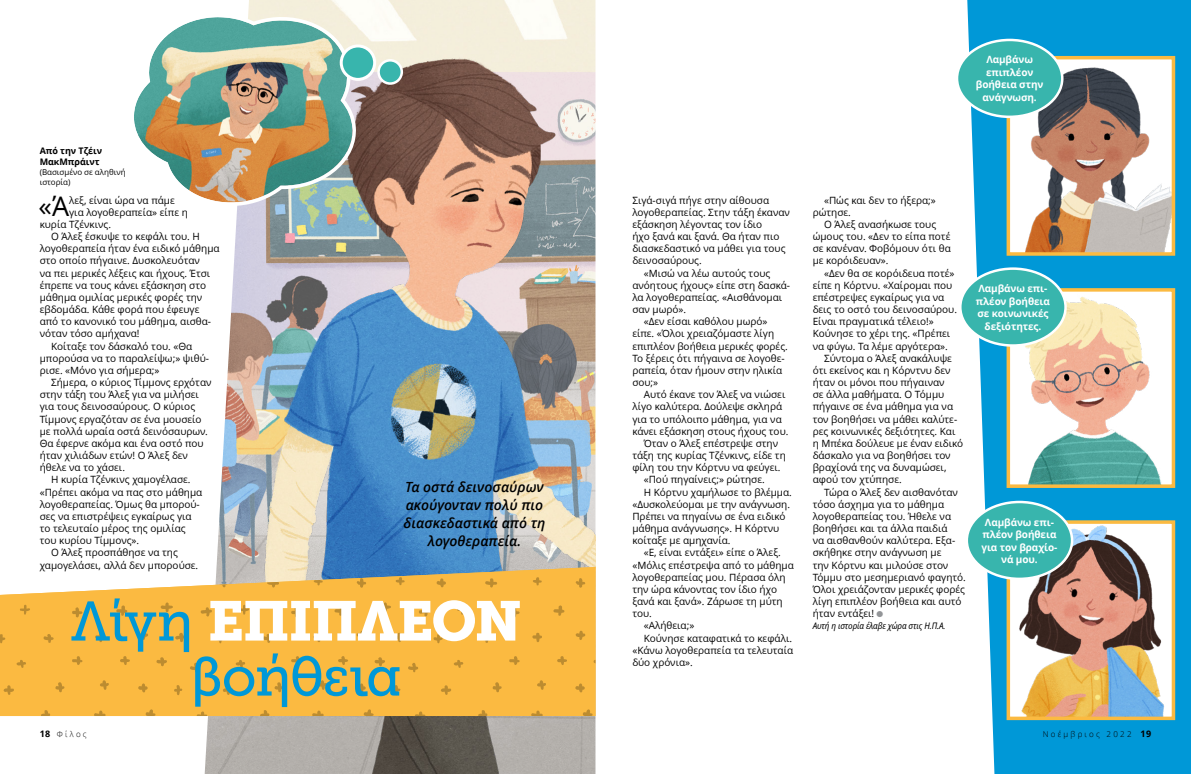
<style>
.page{position:relative;width:1191px;height:774px;background:#fff}
.page>*{position:absolute;margin:0;border:0;box-sizing:border-box;transform-origin:0 0}
.ARTCL_title_Dots{font:55.5px/55px "Museo Slablds Lat 500";letter-spacing:-.025em;color:#0098d7;text-align:center}
.ARTCL_para_first{font:27px "Dots Solidlds Lat";color:#000}
.t1{font:italic 600 14px/18px "Dots Solidlds Lat";color:#000;text-align:center}
.ARTCL_para{font:10px/12.2px "Dots Solidlds Lat";color:#000}
.FIGimg_para{font:700 10px/12.5px "Dots Solidlds Lat";letter-spacing:-.01em;color:#fff;text-align:center}
.ARTCL_para_first-2{font:10px "Dots Solidlds Lat";color:#000}
.POP_para{font:italic 9px "Dots Solid Condlds Lat";letter-spacing:-.01em;color:#000}
.ARTCL-BY_para_first{font:700 9px/10.5px "Dots Solidlds Lat";letter-spacing:-.005em;color:#000}
.ARTCL-BY_para{font:8px/10px "Dots Solidlds Lat";letter-spacing:-.005em;color:#000}
.t2{font:300 8px "Dots Solidlds Lat";letter-spacing:.28em;color:#000}
.s1{font-family:"Museo Slablds Lat 900";color:#fff}
.s2{font-family:"Ding P Ilds Dpi";font-size:8.5px;color:#939598}
.s3{font-weight:700;font-size:9px}
</style>
<div class="page">
<img style="left:205px;top:0;width:390px;height:774px">
<img style="left:249px;top:46px;width:346px;height:728px">
<img style="left:967px;top:0;width:224px;height:774px">
<svg style="left:0;top:567px;width:595px;height:149px;background:#f5bb4f"></svg>
<svg style="left:1004px;top:54px;width:173px;height:203px"></svg>
<svg style="left:1004px;top:286px;width:173px;height:204px"></svg>
<svg style="left:1004px;top:518px;width:173px;height:204px"></svg>
<svg style="left:134px;top:15px;width:223px;height:191px;background:#a7b098"></svg>
<div style="left:957px;top:40px;width:105px;height:77px;background:#38b5ad;border-radius:50%"></div>
<div style="left:955px;top:39px;width:108px;height:79px;border:2px solid #fff;border-radius:50%"></div>
<div style="left:960px;top:269px;width:105px;height:76px;background:#38b5ad;border-radius:50%"></div>
<div style="left:959px;top:267px;width:107px;height:80px;border:2px solid #fff;border-radius:50%"></div>
<div style="left:966px;top:502px;width:106px;height:77px;background:#38b5ad;border-radius:50%"></div>
<div style="left:965px;top:501px;width:108px;height:79px;border:2px solid #fff;border-radius:50%"></div>
<div style="left:341px;top:46px;width:34px;height:33px;background:#38b5ad;border-radius:50%"></div>
<div style="left:340px;top:44px;width:36px;height:37px;border:3px solid #fff;border-radius:50%"></div>
<svg style="left:378px;top:60px;width:24px;height:24px"></svg>
<div style="left:377px;top:59px;width:26px;height:26px;border:2px solid #fff;border-radius:50%"></div>
<p class="ARTCL-BY_para_first" style="left:40px;top:146px;width:64px">Από την Τζέιν<br>ΜακΜπράιντ</p>
<p class="ARTCL-BY_para" style="left:40px;top:167px;width:87px">(Βασισμένο σε αληθινή ιστορία)</p>
<p class="ARTCL_para_first" style="left:39px;top:186px;width:32px">«Ά</p>
<p class="ARTCL_para_first-2" style="left:69px;top:193px;width:107px">λεξ, είναι ώρα να πάμε</p>
<p class="ARTCL_para_first-2" style="left:69px;top:205px;width:120px">για λογοθεραπεία» είπε η</p>
<p class="ARTCL_para_first-2" style="left:40px;top:217px;width:73px">κυρία Τζένκινς.</p>
<p class="ARTCL_para" style="left:40px;top:230px;width:181px;text-indent:11px">Ο Άλεξ έσκυψε το κεφάλι του. Η λογοθεραπεία ήταν ένα ειδικό μάθημα στο οποίο πήγαινε. Δυσκολευόταν<br>να πει μερικές λέξεις και ήχους. Έτσι έπρεπε να τους κάνει εξάσκηση στο μάθημα ομιλίας μερικές φορές την εβδομάδα. Κάθε φορά που έφευγε από το κανονικό του μάθημα, αισθα&shy;νόταν τόσο αμήχανα!</p>
<p class="ARTCL_para" style="left:40px;top:340px;width:171px;text-indent:11px">Κοίταξε τον δάσκαλό του. «Θα μπορούσα να το παραλείψω;» ψιθύ&shy;ρισε. «Μόνο για σήμερα;»</p>
<p class="ARTCL_para" style="left:40px;top:376px;width:173px;text-indent:11px">Σήμερα, ο κύριος Τίμμονς ερχόταν στην τάξη του Άλεξ για να μιλήσει για τους δεινοσαύρους. Ο κύριος<br>Τίμμονς εργαζόταν σε ένα μουσείο με πολλά ωραία οστά δεινόσαυρων.<br>Θα έφερνε ακόμα και ένα οστό που ήταν χιλιάδων ετών! Ο Άλεξ δεν ήθελε να το χάσει.</p>
<p class="ARTCL_para" style="left:40px;top:474px;width:164px;text-indent:11px">Η κυρία Τζένκινς χαμογέλασε. «Πρέπει ακόμα να πας στο μάθημα λογοθεραπείας. Όμως θα μπορού&shy;σες να επιστρέψεις εγκαίρως για το τελευταίο μέρος της ομιλίας του κυρίου Τίμμονς».</p>
<p class="ARTCL_para" style="left:40px;top:547px;width:160px;text-indent:11px">Ο Άλεξ προσπάθησε να της χαμογελάσει, αλλά δεν μπορούσε.</p>
<p class="t1" style="left:403px;top:478px;width:143px">Τα οστά δεινοσαύρων ακούγονταν πολύ πιο διασκεδαστικά από τη λογοθεραπεία.</p>
<p class="ARTCL_title_Dots" style="left:71px;top:590px;width:452px">Λίγη <span class="s1">ΕΠΙΠΛΈΟΝ </span>βοήθεια</p>
<p class="FIGimg_para" style="left:975px;top:54px;width:69px">Λαμβάνω επιπλέον βοήθεια στην ανάγνωση.</p>
<p class="ARTCL_para" style="left:632px;top:194px;width:159px">Σιγά-σιγά πήγε στην αίθουσα λογοθεραπείας. Στην τάξη έκαναν εξάσκηση λέγοντας τον ίδιο<br>ήχο ξανά και ξανά. Θα ήταν πιο διασκεδαστικό να μάθει για τους δεινοσαύρους.</p>
<p class="ARTCL_para" style="left:632px;top:267px;width:159px;text-indent:11px">«Μισώ να λέω αυτούς τους ανόητους ήχους» είπε στη δασκά&shy;λα λογοθεραπείας. «Αισθάνομαι σαν μωρό».</p>
<p class="ARTCL_para" style="left:632px;top:315px;width:157px;text-indent:11px">«Δεν είσαι καθόλου μωρό» είπε. «Όλοι χρειαζόμαστε λίγη επιπλέον βοήθεια μερικές φορές.<br>Το ξέρεις ότι πήγαινα σε λογοθε&shy;ραπεία, όταν ήμουν στην ηλικία σου;»</p>
<p class="ARTCL_para" style="left:632px;top:388px;width:158px;text-indent:11px">Αυτό έκανε τον Άλεξ να νιώσει λίγο καλύτερα. Δούλεψε σκληρά για το υπόλοιπο μάθημα, για να κάνει εξάσκηση στους ήχους του.</p>
<p class="ARTCL_para" style="left:632px;top:437px;width:155px;text-align:center">Όταν ο Άλεξ επέστρεψε στην τάξη της κυρίας Τζένκινς, είδε τη φίλη του την Κόρτνυ να φεύγει.</p>
<p class="ARTCL_para" style="left:643px;top:474px;width:123px">«Πού πηγαίνεις;» ρώτησε.</p>
<p class="ARTCL_para" style="left:632px;top:486px;width:161px;text-indent:11px">Η Κόρτνυ χαμήλωσε το βλέμμα. «Δυσκολεύομαι με την ανάγνωση.<br>Πρέπει να πηγαίνω σε ένα ειδικό μάθημα ανάγνωσης». Η Κόρτνυ κοίταξε με αμηχανία.</p>
<p class="ARTCL_para" style="left:632px;top:547px;width:163px;text-indent:11px">«Ε, είναι εντάξει» είπε ο Άλεξ. «Μόλις επέστρεψα από το μάθημα λογοθεραπείας μου. Πέρασα όλη την ώρα κάνοντας τον ίδιο ήχο ξανά και ξανά». Ζάρωσε τη μύτη του.</p>
<p class="ARTCL_para" style="left:643px;top:620px;width:52px">«Αλήθεια;»</p>
<p class="ARTCL_para" style="left:632px;top:632px;width:162px;text-align:justify;text-indent:11px">Κούνησε καταφατικά το κεφάλι. «Κάνω λογοθεραπεία τα τελευταία δύο χρόνια».</p>
<p class="ARTCL_para" style="left:812px;top:194px;width:125px;text-indent:11px">«Πώς και δεν το ήξερα;» ρώτησε.</p>
<p class="ARTCL_para" style="left:812px;top:218px;width:140px;text-indent:11px">Ο Άλεξ ανασήκωσε τους ώμους του. «Δεν το είπα ποτέ σε κανέναν. Φοβόμουν ότι θα με κορόιδευαν».</p>
<p class="ARTCL_para" style="left:812px;top:267px;width:146px;text-indent:11px">«Δεν θα σε κορόιδευα ποτέ» είπε η Κόρτνυ. «Χαίρομαι που επέστρεψες εγκαίρως για να δεις το οστό του δεινοσαύρου.<br>Είναι πραγματικά τέλειο!»<br>Κούνησε το χέρι της. «Πρέπει να φύγω. Τα λέμε αργότερα».</p>
<p class="ARTCL_para" style="left:812px;top:352px;width:152px;text-indent:11px">Σύντομα ο Άλεξ ανακάλυψε ότι εκείνος και η Κόρντνυ δεν ήταν οι μόνοι που πήγαιναν<br>σε άλλα μαθήματα. Ο Τόμμυ πήγαινε σε ένα μάθημα για να τον βοηθήσει να μάθει καλύτε&shy;ρες κοινωνικές δεξιότητες. Και η Μπέκα δούλευε με έναν ειδικό δάσκαλο για να βοηθήσει τον βραχίονά της να δυναμώσει, αφού τον χτύπησε.</p>
<p class="ARTCL_para" style="left:812px;top:486px;width:155px;text-indent:11px">Τώρα ο Άλεξ δεν αισθανόταν τόσο άσχημα για το μάθημα λογοθεραπείας του. Ήθελε να βοηθήσει και τα άλλα παιδιά<br>να αισθανθούν καλύτερα. Εξα&shy;σκήθηκε στην ανάγνωση με<br>την Κόρτνυ και μιλούσε στον<br>Τόμμυ στο μεσημεριανό φαγητό.<br>Όλοι χρειάζονταν μερικές φορές λίγη επιπλέον βοήθεια και αυτό ήταν εντάξει! <span class="s2">●</span></p>
<p class="POP_para" style="left:812px;top:619px;width:134px">Αυτή η ιστορία έλαβε χώρα στις Η.Π.Α.</p>
<p class="FIGimg_para" style="left:976px;top:282px;width:76px">Λαμβάνω επι&shy;πλέον βοήθεια σε κοινωνικές δεξιότητες.</p>
<p class="FIGimg_para" style="left:981px;top:516px;width:77px">Λαμβάνω επι&shy;πλέον βοήθεια για τον βραχίο&shy;νά μου.</p>
<p class="t2" style="left:40px;top:728px;width:49px"><span class="s3">18</span> Φίλος</p>
<p class="t2" style="left:1042px;top:728px;width:110px">Νοέμβριος 2022 <span class="s3">19</span></p>
</div>
